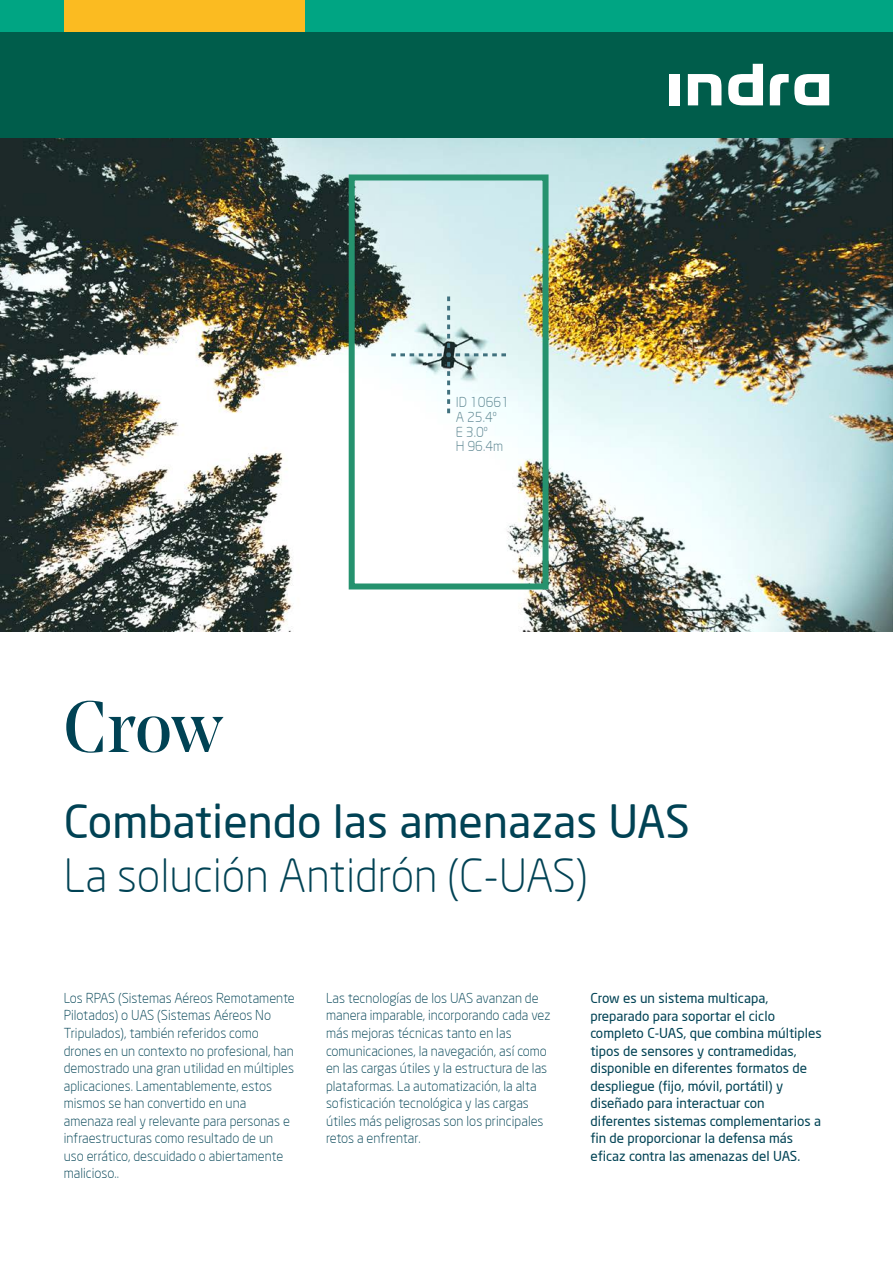
<style>
.page{position:relative;width:893px;height:1263px;background:#fff}
.page>*{position:absolute;margin:0;border:0;box-sizing:border-box;transform-origin:0 0}
.t1{font:72px "Noe Display";color:#004254}
.t2{font:45px "Neo Sans";color:#004254}
.t3{font:300 45px "Neo Sans";color:#004254}
.t4{font:300 13.5px/17.5px "Neo Sans";color:#004254}
.t5{font:13.5px/17.5px "Neo Sans";color:#004254}
.t6{font:300 13.5px/14.7px "Neo Sans";color:#527e8a}
</style>
<div class="page">
<img style="left:0;top:138px;width:893px;height:493px">
<div style="left:0;top:31px;width:893px;height:107px;background:#005d4b"></div>
<div style="left:670px;top:74px;width:10px;height:31px;background:#fff"></div>
<svg style="left:688px;top:74px;width:33px;height:31px"></svg>
<svg style="left:728px;top:64px;width:35px;height:41px"></svg>
<svg style="left:770px;top:74px;width:59px;height:31px"></svg>
<div style="left:0;top:0;width:893px;height:32px;background:#00a583"></div>
<div style="left:64px;top:0;width:241px;height:32px;background:#fbbb21"></div>
<div style="left:349px;top:174px;width:200px;height:415px;border:6px solid #25926e"></div>
<svg style="left:391px;top:296px;width:115px;height:117px"></svg>
<h1 class="t1" style="left:64px;top:682px;width:160px">Crow</h1>
<p class="t6" style="left:456px;top:395px;width:55px">ID 10661<br>A 25.4º<br>E 3.0º<br>H 96.4m</p>
<h2 class="t2" style="left:64px;top:794px;width:627px">Combatiendo las amenazas UAS</h2>
<h2 class="t3" style="left:64px;top:849px;width:526px">La solución Antidrón (C-UAS)</h2>
<p class="t4" style="left:64px;top:989px;width:232px">Los RPAS (Sistemas Aéreos Remotamente Pilotados) o UAS (Sistemas Aéreos No Tripulados), también referidos como drones en un contexto no profesional, han demostrado una gran utilidad en múltiples aplicaciones. Lamentablemente, estos mismos se han convertido en una amenaza real y relevante para personas e infraestructuras como resultado de un uso errático, descuidado o abiertamente malicioso..</p>
<p class="t4" style="left:326px;top:989px;width:226px">Las tecnologías de los UAS avanzan de manera imparable, incorporando cada vez más mejoras técnicas tanto en las comunicaciones, la navegación, así como en las cargas útiles y la estructura de las plataformas. La automatización, la alta sofisticación tecnológica y las cargas útiles más peligrosas son los principales retos a enfrentar.</p>
<p class="t5" style="left:590px;top:989px;width:233px">Crow es un sistema multicapa, preparado para soportar el ciclo completo C-UAS, que combina múltiples tipos de sensores y contramedidas, disponible en diferentes formatos de despliegue (fijo, móvil, portátil) y diseñado para interactuar con diferentes sistemas complementarios a fin de proporcionar la defensa más eficaz contra las amenazas del UAS.</p>
</div>
